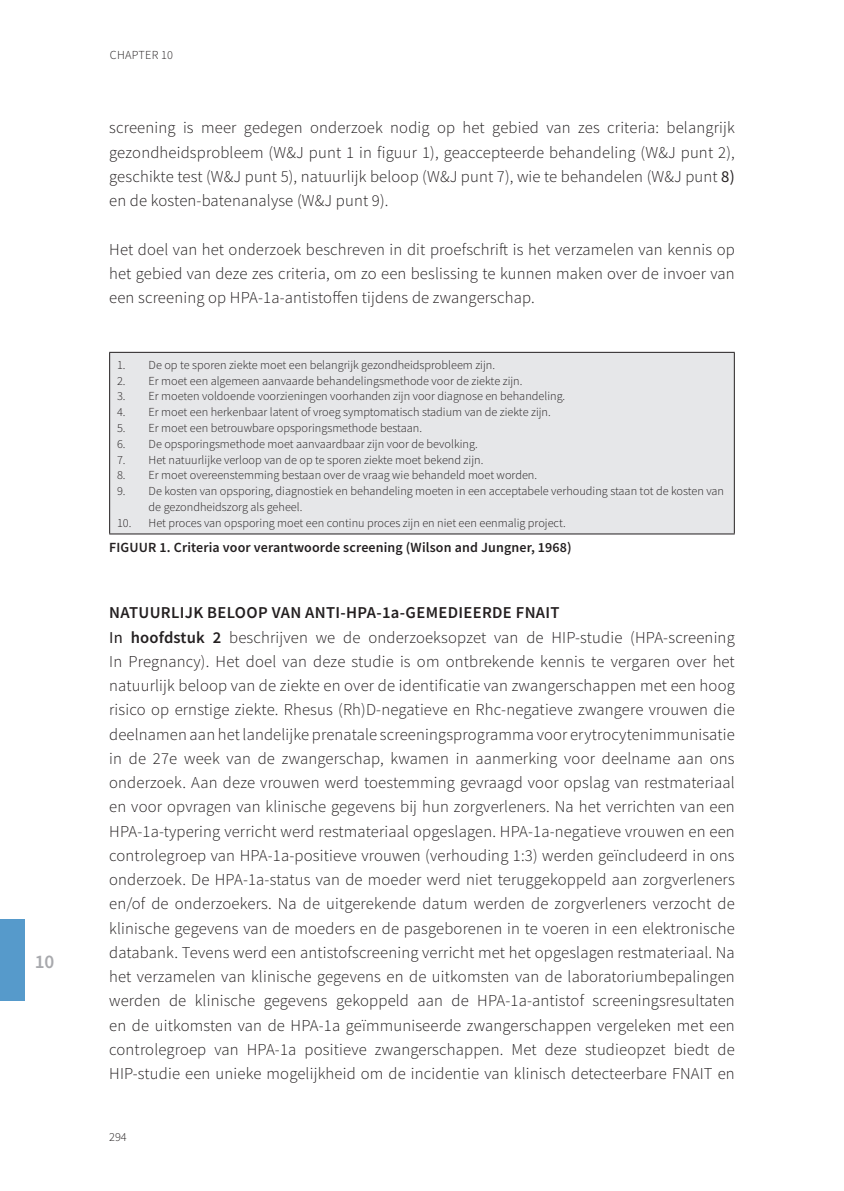
<style>
.page{position:relative;width:844px;height:1191px;background:#fff}
.page>*{position:absolute;margin:0;border:0;box-sizing:border-box;transform-origin:0 0}
.t1{font:600 19.25px "Source Sans Pro";color:#a8a9ad}
.Standaard{font:300 16.62px/24.2px "Source Sans Pro";letter-spacing:.01em;color:#231f20;text-align:justify}
.Tussenkop__1{font:600 16.62px "Source Sans Pro";letter-spacing:.02em;color:#231f20}
.Standaard-2{font:600 14px "Source Sans Pro";letter-spacing:.01em;color:#231f20}
.t2{font:300 12.25px/15.8px "Source Sans Pro";color:#231f20}
.s1{font-weight:400}
.s2{font-weight:600}
</style>
<div class="page">
<div style="left:110px;top:352px;width:624px;height:182px;background:#e6e7e9"></div>
<hr style="left:109px;top:352px;width:625px;height:1px;background:#231f20">
<hr style="left:109px;top:353px;width:1px;height:180px;background:#231f20">
<hr style="left:733px;top:353px;width:1px;height:180px;background:#231f20">
<hr style="left:109px;top:533px;width:625px;height:1px;background:#231f20">
<div style="left:0;top:919px;width:25px;height:81px;background:#569acb"></div>
<p class="t1" style="left:35px;top:948px;width:21px">10</p>
<p class="t2" style="left:110px;top:47px;width:65px">CHAPTER 10</p>
<p class="Standaard" style="left:109px;top:116px;width:627px">screening is meer gedegen onderzoek nodig op het gebied van zes criteria: belangrijk gezondheidsprobleem (W&amp;J punt 1 in figuur 1), geaccepteerde behandeling (W&amp;J punt 2), geschikte test (W&amp;J punt 5), natuurlijk beloop (W&amp;J punt 7), wie te behandelen (W&amp;J punt <span class="s1">8) </span>en de kosten-batenanalyse (W&amp;J punt 9).</p>
<p class="Standaard" style="left:109px;top:237px;width:627px">Het doel van het onderzoek beschreven in dit proefschrift is het verzamelen van kennis op het gebied van deze zes criteria, om zo een beslissing te kunnen maken over de invoer van een screening op HPA-1a-antistoffen tijdens de zwangerschap.</p>
<p class="t2" style="left:117px;top:357px;width:379px">1. De op te sporen ziekte moet een belangrijk gezondheidsprobleem zijn.</p>
<p class="t2" style="left:117px;top:373px;width:407px">2. Er moet een algemeen aanvaarde behandelingsmethode voor de ziekte zijn.</p>
<p class="t2" style="left:117px;top:388px;width:449px">3. Er moeten voldoende voorzieningen voorhanden zijn voor diagnose en behandeling.</p>
<p class="t2" style="left:117px;top:404px;width:435px">4. Er moet een herkenbaar latent of vroeg symptomatisch stadium van de ziekte zijn.</p>
<p class="t2" style="left:117px;top:420px;width:306px">5. Er moet een betrouwbare opsporingsmethode bestaan.</p>
<p class="t2" style="left:117px;top:436px;width:362px">6. De opsporingsmethode moet aanvaardbaar zijn voor de bevolking.</p>
<p class="t2" style="left:117px;top:451px;width:367px">7. Het natuurlijke verloop van de op te sporen ziekte moet bekend zijn.</p>
<p class="t2" style="left:117px;top:467px;width:421px">8. Er moet overeenstemming bestaan over de vraag wie behandeld moet worden.</p>
<p class="t2" style="left:149px;top:483px;width:576px;text-indent:-32px">9. De kosten van opsporing, diagnostiek en behandeling moeten in een acceptabele verhouding staan tot de kosten van de gezondheidszorg als geheel.</p>
<p class="t2" style="left:117px;top:514px;width:450px">10. Het proces van opsporing moet een continu proces zijn en niet een eenmalig project.</p>
<p class="Standaard-2" style="left:109px;top:538px;width:464px">FIGUUR 1. Criteria voor verantwoorde screening (Wilson and Jungner, 1968)</p>
<p class="Tussenkop__1" style="left:109px;top:602px;width:452px">NATUURLIJK BELOOP VAN ANTI-HPA-1a-GEMEDIEERDE FNAIT</p>
<p class="Standaard" style="left:109px;top:625px;width:627px"><span class="s1">In</span> <span class="s2">hoofdstuk 2</span> beschrijven we de onderzoeksopzet van de HIP-studie (HPA-screening In Pregnancy). Het doel van deze studie is om ontbrekende kennis te vergaren over het natuurlijk beloop van de ziekte en over de identificatie van zwangerschappen met een hoog risico op ernstige ziekte. Rhesus (Rh)D-negatieve en Rhc-negatieve zwangere vrouwen die deelnamen aan het landelijke prenatale screeningsprogramma voor erytrocytenimmunisatie in de 27e week van de zwangerschap, kwamen in aanmerking voor deelname aan ons onderzoek. Aan deze vrouwen werd toestemming gevraagd voor opslag van restmateriaal en voor opvragen van klinische gegevens bij hun zorgverleners. Na het verrichten van een HPA-1a-typering verricht werd restmateriaal opgeslagen. HPA-1a-negatieve vrouwen en een controlegroep van HPA-1a-positieve vrouwen (verhouding 1:3) werden geïncludeerd in ons onderzoek. De HPA-1a-status van de moeder werd niet teruggekoppeld aan zorgverleners en/of de onderzoekers. Na de uitgerekende datum werden de zorgverleners verzocht de klinische gegevens van de moeders en de pasgeborenen in te voeren in een elektronische databank. Tevens werd een antistofscreening verricht met het opgeslagen restmateriaal. Na het verzamelen van klinische gegevens en de uitkomsten van de laboratoriumbepalingen werden de klinische gegevens gekoppeld aan de HPA-1a-antistof screeningsresultaten en de uitkomsten van de HPA-1a geïmmuniseerde zwangerschappen vergeleken met een controlegroep van HPA-1a positieve zwangerschappen. Met deze studieopzet biedt de HIP-studie een unieke mogelijkheid om de incidentie van klinisch detecteerbare FNAIT en</p>
<p class="t2" style="left:109px;top:1129px;width:19px">294</p>
</div>
